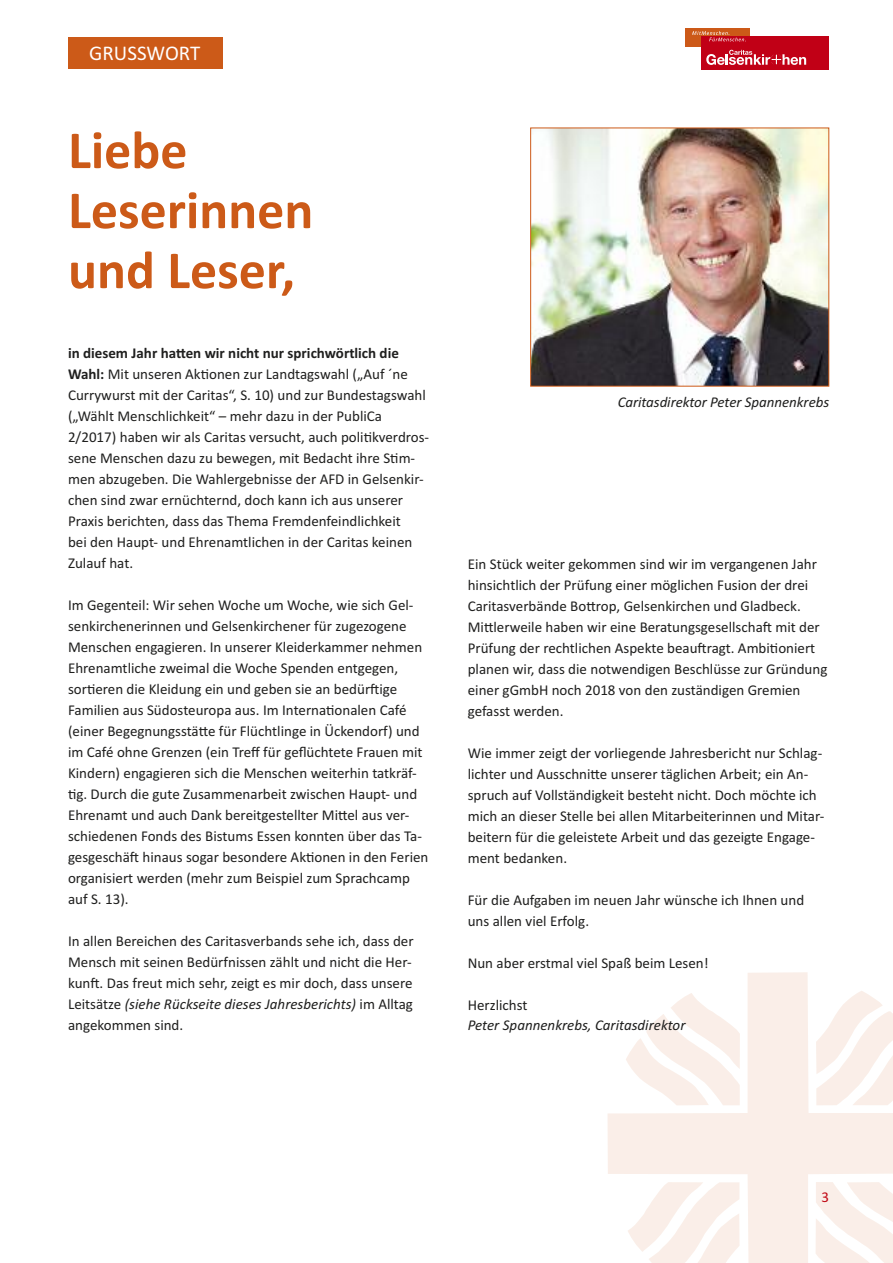
<style>
.page{position:relative;width:893px;height:1263px;background:#fff}
.page>*{position:absolute;margin:0;border:0;box-sizing:border-box;transform-origin:0 0}
.t1{font:700 54px/60px "Calibri";color:#cc5a18}
.t2{font:21px "Calibri";color:#fff}
.t3{font:15px/21px "Calibri";color:#1f1f1e}
.t4{font:italic 15px "Calibri";letter-spacing:-.005em;color:#1f1f1e}
.t5{font:15px "Calibri";color:#c10016}
.s1{font-weight:700}
.s2{font-style:italic}
</style>
<div class="page">
<div style="left:68px;top:37px;width:155px;height:32px;background:#cc5a18"></div>
<img style="left:532px;top:130px;width:295px;height:255px">
<div style="left:530px;top:128px;width:299px;height:259px;border:1px solid #cc5a18"></div>
<svg style="left:607px;top:972px;width:286px;height:291px;fill:#faeee8"></svg>
<svg style="left:626px;top:993px;width:114px;height:112px"></svg>
<svg style="left:816px;top:990px;width:77px;height:115px"></svg>
<svg style="left:816px;top:1182px;width:77px;height:81px"></svg>
<svg style="left:627px;top:1182px;width:113px;height:81px"></svg>
<div style="left:685px;top:28px;width:64px;height:18px;background:#cc5918"></div>
<div style="left:701px;top:36px;width:128px;height:33px;background:#c10016"></div>
<svg style="left:692px;top:31px;width:54px;height:10px"></svg>
<svg style="left:706px;top:50px;width:100px;height:15px"></svg>
<h2 class="t2" style="left:89px;top:40px;width:113px">GRUSSWORT</h2>
<h1 class="t1" style="left:68px;top:119px;width:247px">Liebe<br>Leserinnen und Leser,</h1>
<p class="t3" style="left:68px;top:342px;width:363px"><span class="s1">in diesem Jahr hatten wir nicht nur sprichwörtlich die Wahl:</span> Mit unseren Aktionen zur Landtagswahl („Auf ´ne Currywurst mit der Caritas“, S. 10) und zur Bundestagswahl („Wählt Menschlichkeit“ – mehr dazu in der PubliCa 2/2017) haben wir als Caritas versucht, auch politikverdros&shy;sene Menschen dazu zu bewegen, mit Bedacht ihre Stim&shy;men abzugeben. Die Wahlergebnisse der AFD in Gelsenkir&shy;chen sind zwar ernüchternd, doch kann ich aus unserer Praxis berichten, dass das Thema Fremdenfeindlichkeit<br>bei den Haupt- und Ehrenamtlichen in der Caritas keinen Zulauf hat.</p>
<p class="t3" style="left:68px;top:594px;width:362px">Im Gegenteil: Wir sehen Woche um Woche, wie sich Gel&shy;senkirchenerinnen und Gelsenkirchener für zugezogene Menschen engagieren. In unserer Kleiderkammer nehmen Ehrenamtliche zweimal die Woche Spenden entgegen, sortieren die Kleidung ein und geben sie an bedürftige Familien aus Südosteuropa aus. Im Internationalen Café (einer Begegnungsstätte für Flüchtlinge in Ückendorf) und im Café ohne Grenzen (ein Treff für geflüchtete Frauen mit Kindern) engagieren sich die Menschen weiterhin tatkräf&shy;tig. Durch die gute Zusammenarbeit zwischen Haupt- und Ehrenamt und auch Dank bereitgestellter Mittel aus ver&shy;schiedenen Fonds des Bistums Essen konnten über das Ta&shy;gesgeschäft hinaus sogar besondere Aktionen in den Ferien organisiert werden (mehr zum Beispiel zum Sprachcamp auf S. 13).</p>
<p class="t3" style="left:68px;top:930px;width:347px">In allen Bereichen des Caritasverbands sehe ich, dass der Mensch mit seinen Bedürfnissen zählt und nicht die Her&shy;kunft. Das freut mich sehr, zeigt es mir doch, dass unsere Leitsätze <span class="s2">(siehe Rückseite dieses Jahresberichts)</span> im Alltag angekommen sind.</p>
<p class="t4" style="left:618px;top:393px;width:213px">Caritasdirektor Peter Spannenkrebs</p>
<p class="t3" style="left:468px;top:554px;width:361px">Ein Stück weiter gekommen sind wir im vergangenen Jahr hinsichtlich der Prüfung einer möglichen Fusion der drei Caritasverbände Bottrop, Gelsenkirchen und Gladbeck.<br>Mittlerweile haben wir eine Beratungsgesellschaft mit der Prüfung der rechtlichen Aspekte beauftragt. Ambitioniert planen wir, dass die notwendigen Beschlüsse zur Gründung einer gGmbH noch 2018 von den zuständigen Gremien gefasst werden.</p>
<p class="t3" style="left:468px;top:743px;width:358px">Wie immer zeigt der vorliegende Jahresbericht nur Schlag&shy;lichter und Ausschnitte unserer täglichen Arbeit; ein An&shy;spruch auf Vollständigkeit besteht nicht. Doch möchte ich mich an dieser Stelle bei allen Mitarbeiterinnen und Mitar&shy;beitern für die geleistete Arbeit und das gezeigte Engage&shy;ment bedanken.</p>
<p class="t3" style="left:468px;top:890px;width:338px">Für die Aufgaben im neuen Jahr wünsche ich Ihnen und uns allen viel Erfolg.</p>
<p class="t3" style="left:468px;top:953px;width:242px">Nun aber erstmal viel Spaß beim Lesen!</p>
<p class="t3" style="left:468px;top:995px;width:61px">Herzlichst</p>
<p class="t4" style="left:468px;top:1016px;width:219px">Peter Spannenkrebs, Caritasdirektor</p>
<p class="t5" style="left:822px;top:1188px;width:9px">3</p>
</div>
